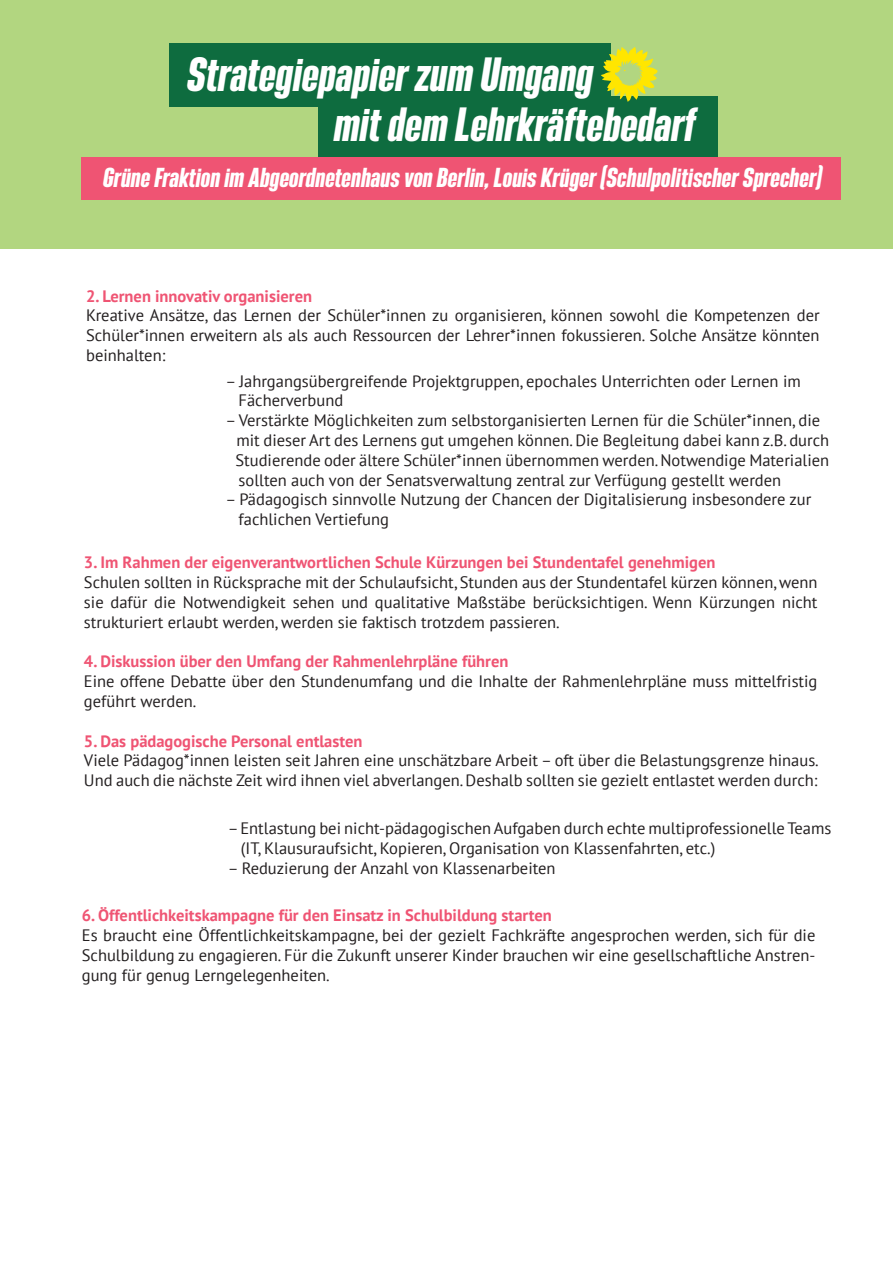
<style>
.page{position:relative;width:893px;height:1263px;background:#fff}
.page>*{position:absolute;margin:0;border:0;box-sizing:border-box;transform-origin:0 0}
.t1{font:italic 700 42px "Bereit";color:#fff}
.t2{font:italic 700 24px "Bereit";color:#fff}
.t3{font:16.5px/19.8px "PT Sans";color:#231f20;text-align:justify}
.t4{font:700 16.5px "PT Sans";color:#ef5473}
</style>
<div class="page">
<div style="left:0;top:0;width:893px;height:249px;background:#b2d680"></div>
<div style="left:169px;top:44px;width:441px;height:63px;background:#0e6c3f"></div>
<div style="left:318px;top:96px;width:400px;height:63px;background:#0e6c3f"></div>
<div style="left:82px;top:157px;width:759px;height:43px;background:#ef5473"></div>
<svg style="left:601px;top:47px;width:57px;height:55px"></svg>
<p class="t1" style="left:187px;top:49px;width:408px">Strategiepapier zum Umgang</p>
<p class="t1" style="left:334px;top:100px;width:363px">mit dem Lehrkräftebedarf</p>
<p class="t2" style="left:103px;top:163px;width:720px">Grüne Fraktion im Abgeordnetenhaus von Berlin, Louis Krüger (Schulpolitischer Sprecher)</p>
<p class="t4" style="left:86px;top:285px;width:227px">2. Lernen innovativ organisieren</p>
<p class="t3" style="left:86px;top:305px;width:735px">Kreative Ansätze, das Lernen der Schüler*innen zu organisieren, können sowohl die Kompetenzen der Schüler*innen erweitern als als auch Ressourcen der Lehrer*innen fokussieren. Solche Ansätze könnten beinhalten:</p>
<p class="t3" style="left:225px;top:370px;width:577px">– Jahrgangsübergreifende Projektgruppen, epochales Unterrichten oder Lernen im</p>
<p class="t3" style="left:239px;top:390px;width:106px">Fächerverbund</p>
<p class="t3" style="left:225px;top:410px;width:596px">– Verstärkte Möglichkeiten zum selbstorganisierten Lernen für die Schüler*innen, die</p>
<p class="t3" style="left:236px;top:430px;width:594px">mit dieser Art des Lernens gut umgehen können. Die Begleitung dabei kann z.B. durch</p>
<p class="t3" style="left:236px;top:450px;width:595px">Studierende oder ältere Schüler*innen übernommen werden. Notwendige Materialien</p>
<p class="t3" style="left:239px;top:469px;width:544px">sollten auch von der Senatsverwaltung zentral zur Verfügung gestellt werden</p>
<p class="t3" style="left:225px;top:489px;width:587px">– Pädagogisch sinnvolle Nutzung der Chancen der Digitalisierung insbesondere zur</p>
<p class="t3" style="left:239px;top:509px;width:152px">fachlichen Vertiefung</p>
<p class="t4" style="left:84px;top:552px;width:633px">3. Im Rahmen der eigenverantwortlichen Schule Kürzungen bei Stundentafel genehmigen</p>
<p class="t3" style="left:84px;top:572px;width:735px">Schulen sollten in Rücksprache mit der Schulaufsicht, Stunden aus der Stundentafel kürzen können, wenn sie dafür die Notwendigkeit sehen und qualitative Maßstäbe berücksichtigen. Wenn Kürzungen nicht strukturiert erlaubt werden, werden sie faktisch trotzdem passieren.</p>
<p class="t4" style="left:84px;top:651px;width:426px">4. Diskussion über den Umfang der Rahmenlehrpläne führen</p>
<p class="t3" style="left:84px;top:671px;width:735px">Eine offene Debatte über den Stundenumfang und die Inhalte der Rahmenlehrpläne muss mittelfristig geführt werden.</p>
<p class="t4" style="left:84px;top:730px;width:280px">5. Das pädagogische Personal entlasten</p>
<p class="t3" style="left:84px;top:750px;width:736px">Viele Pädagog*innen leisten seit Jahren eine unschätzbare Arbeit – oft über die Belastungsgrenze hinaus.<br>Und auch die nächste Zeit wird ihnen viel abverlangen. Deshalb sollten sie gezielt entlastet werden durch:</p>
<p class="t3" style="left:228px;top:818px;width:605px">– Entlastung bei nicht-pädagogischen Aufgaben durch echte multiprofessionelle Teams</p>
<p class="t3" style="left:241px;top:838px;width:476px">(IT, Klausuraufsicht, Kopieren, Organisation von Klassenfahrten, etc.)</p>
<p class="t3" style="left:228px;top:858px;width:329px">– Reduzierung der Anzahl von Klassenarbeiten</p>
<p class="t4" style="left:82px;top:904px;width:471px">6. Öffentlichkeitskampagne für den Einsatz in Schulbildung starten</p>
<p class="t3" style="left:82px;top:925px;width:735px">Es braucht eine Öffentlichkeitskampagne, bei der gezielt Fachkräfte angesprochen werden, sich für die Schulbildung zu engagieren. Für die Zukunft unserer Kinder brauchen wir eine gesellschaftliche Anstren&shy;gung für genug Lerngelegenheiten.</p>
</div>
